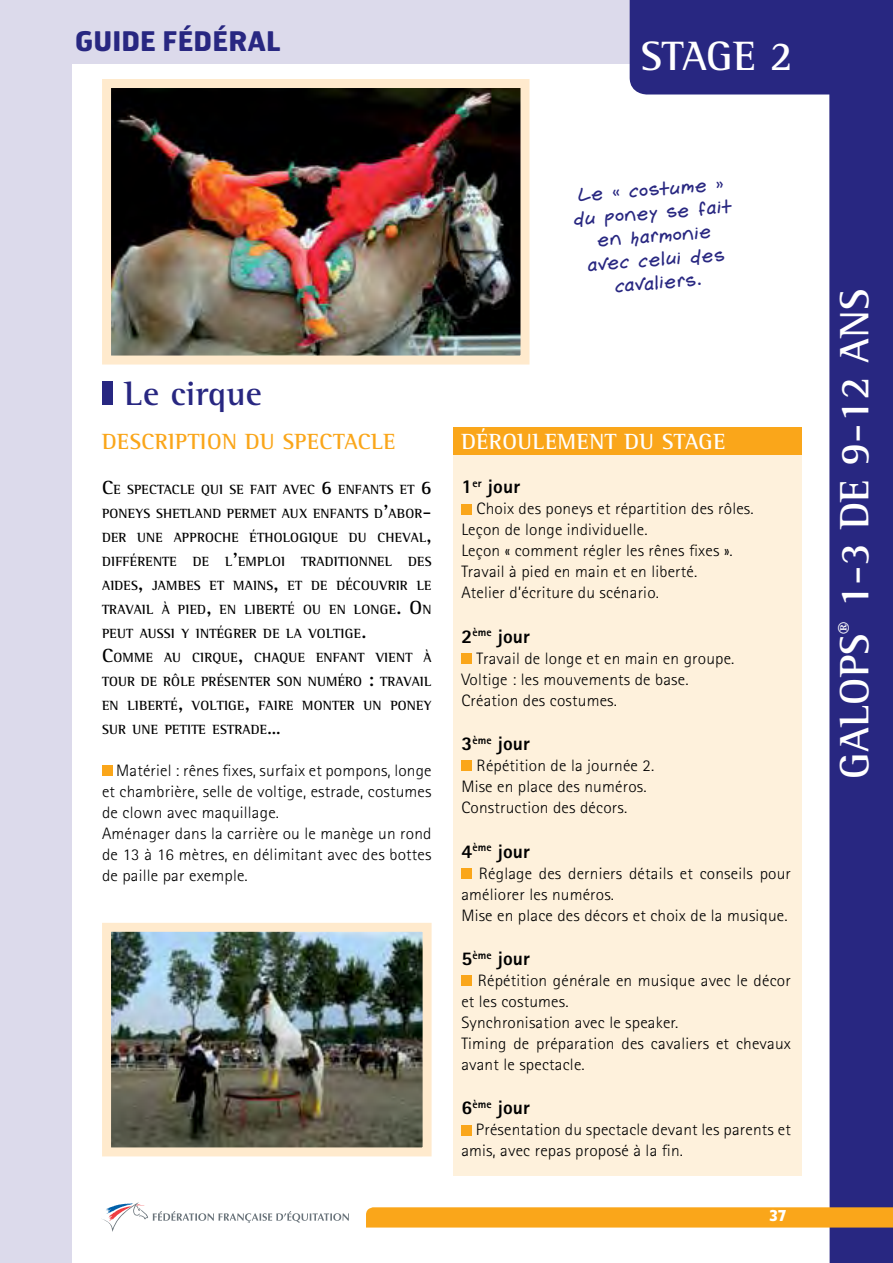
<style>
.page{position:relative;width:893px;height:1263px;background:#dcdaeb}
.page>*{position:absolute;margin:0;border:0;box-sizing:border-box;transform-origin:0 0}
.t1{font:700 42px "Rotis Semi Serif";color:#fff}
.t2{font:700 34.5px "Rotis Semi Serif";color:#282781}
.t3{font:700 27px "Hermes";color:#282781}
.t4{font:700 22.5px "Rotis Semi Serif";color:#faa61a}
.t5{font:700 22.5px "Rotis Semi Serif";color:#fff}
.t6{font:19.5px/23.4px "Gemelli";color:#282781;text-align:center}
.t7{font:800 19.5px "Rotis Sans Serif";letter-spacing:.01em;color:#000}
.t8{font:300 16.5px/21px "Rotis Sans Serif";letter-spacing:.01em;color:#000;scale:1.05 1}
.t9{font:700 15px "Hermes";color:#fff}
.t10{font:700 13.65px/24px "Rotis Semi Serif";letter-spacing:.015em;color:#000}
.s1{font-size:19.5px}
</style>
<div class="page">
<div style="left:72px;top:64px;width:757px;height:1199px;background:#fff"></div>
<div style="left:829px;top:0;width:64px;height:1263px;background:#282781"></div>
<div style="left:366px;top:1207px;width:527px;height:20px;background:#faa61a"></div>
<svg style="left:102px;top:1202px;width:247px;height:30px"></svg>
<div style="left:630px;top:0;width:199px;height:94px;background:#282781"></div>
<div style="left:453px;top:452px;width:348px;height:724px;background:#fef1dc"></div>
<div style="left:453px;top:427px;width:348px;height:27px;background:#faa61a"></div>
<div style="left:102px;top:765px;width:11px;height:11px;background:#faa61a"></div>
<div style="left:461px;top:504px;width:11px;height:10px;background:#faa61a"></div>
<div style="left:461px;top:653px;width:11px;height:11px;background:#faa61a"></div>
<div style="left:461px;top:761px;width:11px;height:10px;background:#faa61a"></div>
<div style="left:461px;top:868px;width:11px;height:11px;background:#faa61a"></div>
<div style="left:461px;top:975px;width:11px;height:11px;background:#faa61a"></div>
<div style="left:461px;top:1125px;width:11px;height:10px;background:#faa61a"></div>
<div style="left:102px;top:382px;width:11px;height:23px;background:#282781"></div>
<img style="left:112px;top:933px;width:310px;height:213px">
<div style="left:102px;top:923px;width:330px;height:233px;border:9px solid #ffeacd"></div>
<img style="left:112px;top:89px;width:407px;height:265px">
<div style="left:102px;top:79px;width:427px;height:285px;border:9px solid #ffeacd"></div>
<h3 class="t3" style="left:75px;top:23px;width:207px">GUIDE FÉDÉRAL</h3>
<h1 class="t1" style="left:641px;top:30px;width:24px">STAGE</h1>
<h1 class="t1" style="left:769px;top:30px;width:25px">2</h1>
<p class="t6" style="left:571px;top:185px;width:160px;rotate:-5deg">Le « costume » du poney se fait en harmonie avec celui des cavaliers.</p>
<h2 class="t2" style="left:124px;top:373px;width:139px">Le cirque</h2>
<h3 class="t4" style="left:102px;top:428px;width:14px">DESCRIPTION</h3>
<h3 class="t4" style="left:245px;top:428px;width:51px">DU SPECTACLE</h3>
<p class="t10" style="left:102px;top:477px;width:331px"><span class="s1">C</span>E SPECTACLE QUI SE FAIT AVEC <span class="s1">6</span> ENFANTS ET <span class="s1">6<br></span>PONEYS SHETLAND PERMET AUX ENFANTS D<span class="s1">’</span>ABOR<span class="s1">-</span>DER UNE APPROCHE ÉTHOLOGIQUE DU CHEVAL<span class="s1">, </span>DIFFÉRENTE DE L<span class="s1">’</span>EMPLOI TRADITIONNEL DES AIDES<span class="s1">,</span> JAMBES ET MAINS<span class="s1">,</span> ET DE DÉCOUVRIR LE TRAVAIL À PIED<span class="s1">,</span> EN LIBERTÉ OU EN LONGE<span class="s1">. O</span>N PEUT AUSSI Y INTÉGRER DE LA VOLTIGE<span class="s1">.<br>C</span>OMME AU CIRQUE<span class="s1">,</span> CHAQUE ENFANT VIENT À TOUR DE RÔLE PRÉSENTER SON NUMÉRO <span class="s1">:</span> TRAVAIL EN LIBERTÉ<span class="s1">,</span> VOLTIGE<span class="s1">,</span> FAIRE MONTER UN PONEY SUR UNE PETITE ESTRADE<span class="s1">…</span></p>
<p class="t8" style="left:102px;top:760px;width:315px;text-indent:14px">Matériel : rênes fixes, surfaix et pompons, longe et chambrière, selle de voltige, estrade, costumes de clown avec maquillage.<br>Aménager dans la carrière ou le manège un rond de 13 à 16 mètres, en délimitant avec des bottes de paille par exemple.</p>
<h3 class="t5" style="left:461px;top:428px;width:16px">DÉROULEMENT</h3>
<h3 class="t5" style="left:624px;top:428px;width:51px">DU STAGE</h3>
<p class="t7" style="left:461px;top:474px;width:60px">1<sup>er</sup> jour</p>
<p class="t8" style="left:461px;top:498px;width:280px;text-indent:15px">Choix des poneys et répartition des rôles.<br>Leçon de longe individuelle.<br>Leçon « comment régler les rênes fixes ».<br>Travail à pied en main et en liberté.<br>Atelier d’écriture du scénario.</p>
<p class="t7" style="left:461px;top:624px;width:70px">2<sup>ème</sup> jour</p>
<p class="t8" style="left:461px;top:648px;width:262px;text-indent:15px">Travail de longe et en main en groupe.<br>Voltige : les mouvements de base.<br>Création des costumes.</p>
<p class="t7" style="left:461px;top:731px;width:70px">3<sup>ème</sup> jour</p>
<p class="t8" style="left:461px;top:755px;width:185px;text-indent:15px">Répétition de la journée 2.<br>Mise en place des numéros.<br>Construction des décors.</p>
<p class="t7" style="left:461px;top:839px;width:70px">4<sup>ème</sup> jour</p>
<p class="t8" style="left:461px;top:862px;width:315px;text-indent:17px">Réglage des derniers détails et conseils pour améliorer les numéros.<br>Mise en place des décors et choix de la musique.</p>
<p class="t7" style="left:461px;top:946px;width:70px">5<sup>ème</sup> jour</p>
<p class="t8" style="left:461px;top:970px;width:315px;text-indent:16px">Répétition générale en musique avec le décor et les costumes.<br>Synchronisation avec le speaker.<br>Timing de préparation des cavaliers et chevaux avant le spectacle.</p>
<p class="t7" style="left:461px;top:1095px;width:70px">6<sup>ème</sup> jour</p>
<p class="t8" style="left:461px;top:1119px;width:315px;text-indent:15px">Présentation du spectacle devant les parents et amis, avec repas proposé à la fin.</p>
<p class="t9" style="left:769px;top:1206px;width:19px">37</p>
<h1 class="t1" style="left:829px;top:779px;width:490px;rotate:-90deg">GALOPS<sup>®</sup> 1-3 DE 9-12 ANS</h1>
</div>
